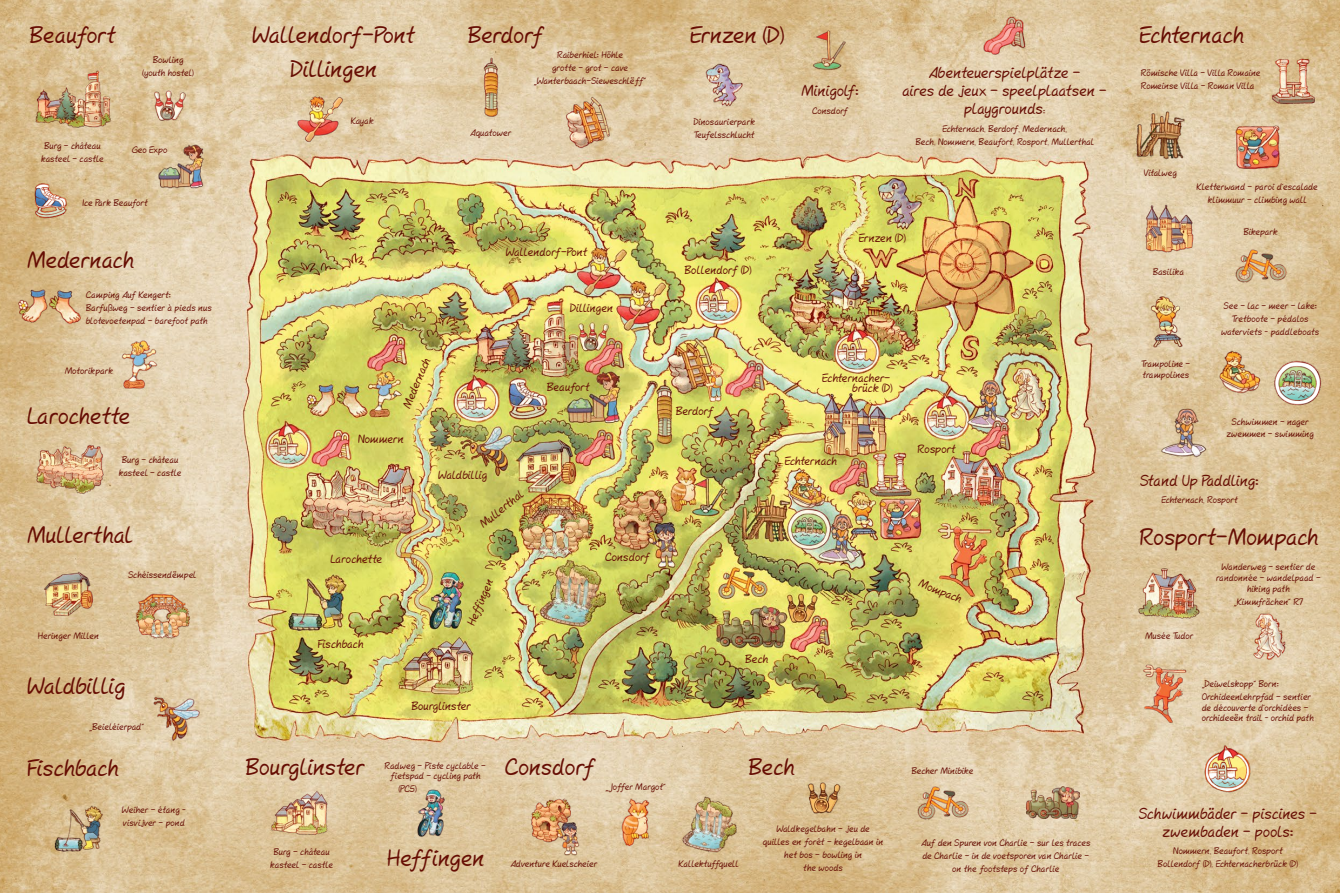
<style>
.page{position:relative;width:1340px;height:893px;background:#fff}
.page>*{position:absolute;margin:0;border:0;box-sizing:border-box;transform-origin:0 0}
.t1{font:22.5px "Mcgannahan";color:#660d03}
.t2{font:15px/18px "Mcgannahan";color:#660d03;text-align:center}
.t3{font:11.25px/10.4px "Mcgannahan";color:#660d03;text-align:right}
.t4{font:9px/12.9px "Mcgannahan";color:#660d03;text-align:center}
.s1{font-size:9px}
</style>
<div class="page">
<img style="left:0;top:0;width:1339px;height:893px">
<img style="left:461px;top:56px;width:64px;height:64px">
<img style="left:1026px;top:786px;width:53px;height:32px">
<img style="left:1250px;top:613px;width:37px;height:49px">
<img style="left:14px;top:287px;width:73px;height:40px">
<img style="left:1144px;top:203px;width:48px;height:52px">
<img style="left:915px;top:784px;width:54px;height:36px">
<img style="left:147px;top:83px;width:45px;height:45px">
<img style="left:32px;top:68px;width:81px;height:61px">
<img style="left:268px;top:787px;width:65px;height:50px">
<img style="left:34px;top:430px;width:72px;height:77px">
<img style="left:1140px;top:661px;width:48px;height:65px">
<img style="left:700px;top:61px;width:49px;height:49px">
<img style="left:44px;top:568px;width:50px;height:50px">
<img style="left:294px;top:92px;width:51px;height:50px">
<img style="left:1234px;top:125px;width:45px;height:44px">
<img style="left:811px;top:28px;width:36px;height:44px">
<img style="left:120px;top:339px;width:38px;height:50px">
<img style="left:564px;top:94px;width:49px;height:59px">
<img style="left:1266px;top:55px;width:54px;height:54px">
<img style="left:32px;top:181px;width:37px;height:40px">
<img style="left:1200px;top:743px;width:56px;height:57px">
<img style="left:978px;top:9px;width:54px;height:54px">
<img style="left:134px;top:592px;width:58px;height:48px">
<img style="left:1147px;top:295px;width:38px;height:54px">
<img style="left:1210px;top:348px;width:54px;height:50px">
<img style="left:1134px;top:560px;width:70px;height:69px">
<img style="left:1233px;top:248px;width:54px;height:36px">
<img style="left:153px;top:695px;width:49px;height:46px">
<img style="left:45px;top:799px;width:61px;height:58px">
<img style="left:620px;top:797px;width:31px;height:53px">
<img style="left:527px;top:795px;width:54px;height:63px">
<img style="left:679px;top:792px;width:60px;height:62px">
<img style="left:1158px;top:405px;width:52px;height:54px">
<img style="left:1126px;top:105px;width:64px;height:60px">
<img style="left:791px;top:764px;width:61px;height:60px">
<img style="left:1272px;top:358px;width:50px;height:49px">
<img style="left:415px;top:788px;width:33px;height:50px">
<img style="left:154px;top:144px;width:52px;height:48px">
<h1 class="t1" style="left:30px;top:20px;width:87px">Beaufort</h1>
<p class="t4" style="left:143px;top:53px;width:53px">Bowling (youth hostel)</p>
<p class="t4" style="left:41px;top:139px;width:64px">Burg - château kasteel - castle</p>
<p class="t4" style="left:132px;top:143px;width:37px">Geo Expo</p>
<p class="t4" style="left:83px;top:196px;width:67px">Ice Park Beaufort</p>
<h1 class="t1" style="left:28px;top:246px;width:109px">Medernach</h1>
<p class="t4" style="left:86px;top:288px;width:127px;text-align:left">Camping Auf Kengert:<br>Barfußweg - sentier à pieds nus blotevoetenpad - barefoot path</p>
<p class="t4" style="left:65px;top:364px;width:50px">Motorikpark</p>
<h1 class="t1" style="left:28px;top:401px;width:105px">Larochette</h1>
<p class="t4" style="left:119px;top:453px;width:64px">Burg - château kasteel - castle</p>
<h1 class="t1" style="left:28px;top:520px;width:107px">Mullerthal</h1>
<p class="t4" style="left:38px;top:629px;width:63px">Heringer Millen</p>
<p class="t4" style="left:128px;top:568px;width:70px">Schéissendëmpel</p>
<h1 class="t1" style="left:28px;top:671px;width:100px">Waldbillig</h1>
<p class="t4" style="left:90px;top:721px;width:56px">„Beieléierpad“</p>
<h1 class="t1" style="left:253px;top:20px;width:164px">Wallendorf-Pont</h1>
<h1 class="t1" style="left:468px;top:20px;width:77px">Berdorf</h1>
<h1 class="t1" style="left:690px;top:20px;width:96px">Ernzen (D)</h1>
<h1 class="t1" style="left:1140px;top:20px;width:106px">Echternach</h1>
<h1 class="t1" style="left:291px;top:55px;width:88px">Dillingen</h1>
<p class="t4" style="left:351px;top:114px;width:25px">Kayak</p>
<p class="t4" style="left:470px;top:126px;width:43px">Aquatower</p>
<p class="t4" style="left:534px;top:48px;width:114px">Raiberhiel: Höhle<br>grotte - grot - cave „Wanterbaach-Sieweschlëff“</p>
<p class="t4" style="left:693px;top:116px;width:63px;text-align:left">Dinosaurierpark<br>Teufelsschlucht</p>
<h2 class="t2" style="left:801px;top:82px;width:59px">Minigolf:</h2>
<p class="t4" style="left:812px;top:104px;width:38px">Consdorf</p>
<h2 class="t2" style="left:902px;top:64px;width:206px">Abenteuerspielplätze -<br>aires de jeux - speelplaatsen - playgrounds<span class="s1">:</span></h2>
<p class="t4" style="left:915px;top:122px;width:180px">Echternach, Berdorf, Medernach,<br>Bech, Nommern, Beaufort, Rosport, Mullerthal</p>
<p class="t3" style="left:506px;top:247px;width:83px">Wallendorf-Pont</p>
<p class="t3" style="left:401px;top:405px;width:55px;rotate:-67deg">Medernach</p>
<p class="t3" style="left:358px;top:434px;width:47px">Nommern</p>
<p class="t3" style="left:438px;top:470px;width:51px">Waldbillig</p>
<p class="t3" style="left:331px;top:554px;width:53px">Larochette</p>
<p class="t3" style="left:318px;top:639px;width:47px">Fischbach</p>
<p class="t3" style="left:478px;top:521px;width:54px;rotate:-39deg">Mullerthal</p>
<p class="t3" style="left:466px;top:622px;width:50px;rotate:-67deg">Heffingen</p>
<p class="t3" style="left:412px;top:701px;width:61px">Bourglinster</p>
<p class="t3" style="left:570px;top:303px;width:45px">Dillingen</p>
<p class="t3" style="left:547px;top:382px;width:44px">Beaufort</p>
<p class="t3" style="left:605px;top:552px;width:47px">Consdorf</p>
<p class="t3" style="left:685px;top:264px;width:69px">Bollendorf (D)</p>
<p class="t3" style="left:859px;top:233px;width:49px">Ernzen (D)</p>
<p class="t3" style="left:676px;top:406px;width:39px">Berdorf</p>
<p class="t3" style="left:822px;top:372px;width:72px">Echternacher&shy;brück (D)</p>
<p class="t3" style="left:785px;top:456px;width:54px">Echternach</p>
<p class="t3" style="left:918px;top:444px;width:40px">Rosport</p>
<p class="t3" style="left:745px;top:653px;width:25px">Bech</p>
<p class="t3" style="left:921px;top:577px;width:47px;rotate:22deg">Mompach</p>
<p class="t4" style="left:1141px;top:66px;width:121px;text-align:left">Römische Villa - Villa Romaine<br>Romeinse Villa - Roman Villa</p>
<p class="t4" style="left:1144px;top:166px;width:34px">Vitalweg</p>
<p class="t4" style="left:1152px;top:265px;width:33px">Basilika</p>
<p class="t4" style="left:1196px;top:180px;width:123px">Kletterwand - paroi d’escalade klimmuur - climbing wall</p>
<p class="t4" style="left:1243px;top:225px;width:36px">Bikepark</p>
<p class="t4" style="left:1221px;top:299px;width:99px">See - lac - meer - lake:<br>Tretboote - pédalos waterviets – paddleboats</p>
<p class="t4" style="left:1141px;top:358px;width:51px;line-height:10.8px;text-align:left">Trampoline - trampolines</p>
<p class="t4" style="left:1226px;top:415px;width:89px">Schwimmen - nager zwemmen - swimming</p>
<h2 class="t2" style="left:1140px;top:471px;width:120px">Stand Up Paddling:</h2>
<p class="t4" style="left:1161px;top:493px;width:78px">Echternach, Rosport</p>
<h1 class="t1" style="left:1140px;top:522px;width:180px">Rosport-Mompach</h1>
<p class="t4" style="left:1145px;top:629px;width:50px">Musée Tudor</p>
<p class="t4" style="left:1216px;top:561px;width:106px;line-height:10.8px">Wanderweg - sentier de randonnée - wandelpaad - hiking path</p>
<p class="t4" style="left:1234px;top:595px;width:71px">„Kimmfrächen“ R7</p>
<p class="t4" style="left:1201px;top:677px;width:111px;text-align:left">„Deiwelskopp“ Born:<br>Orchideenlehrpfad - sentier</p>
<p class="t4" style="left:1201px;top:702px;width:114px;line-height:10.8px;text-align:left">de découverte d’orchidées - orchideeën trail – orchid path</p>
<h1 class="t1" style="left:28px;top:753px;width:93px">Fischbach</h1>
<h1 class="t1" style="left:246px;top:753px;width:121px">Bourglinster</h1>
<h1 class="t1" style="left:749px;top:753px;width:48px">Bech</h1>
<h1 class="t1" style="left:505px;top:753px;width:92px">Consdorf</h1>
<p class="t4" style="left:385px;top:760px;width:103px;line-height:10.8px">Radweg - Piste cyclable - fietspad - cycling path</p>
<p class="t4" style="left:399px;top:782px;width:20px">(PC5)</p>
<p class="t4" style="left:606px;top:781px;width:62px">„Joffer Margot“</p>
<p class="t4" style="left:122px;top:803px;width:66px;text-align:left">Weiher - étang – visvijver - pond</p>
<p class="t4" style="left:270px;top:845px;width:64px">Burg - château kasteel - castle</p>
<h1 class="t1" style="left:388px;top:843px;width:99px">Heffingen</h1>
<p class="t4" style="left:511px;top:857px;width:88px">Adventure Kuelscheier</p>
<p class="t4" style="left:679px;top:857px;width:62px">Kallektuffquell</p>
<p class="t4" style="left:763px;top:822px;width:122px">Waldkegelbahn - jeu de quilles en forêt - kegelbaan in het bos - bowling in<br>the woods</p>
<p class="t4" style="left:911px;top:764px;width:63px">Becher Minibike</p>
<p class="t4" style="left:921px;top:836px;width:171px">Auf den Spuren von Charlie - sur les traces de Charlie - in de voetsporen van Charlie - on the footsteps of Charlie</p>
<h2 class="t2" style="left:1139px;top:804px;width:180px">Schwimmbäder - piscines - zwembaden - pools:</h2>
<p class="t4" style="left:1157px;top:844px;width:142px">Nommern, Beaufort, Rosport<br>Bollendorf (D), Echternacherbrück (D)</p>
</div>
